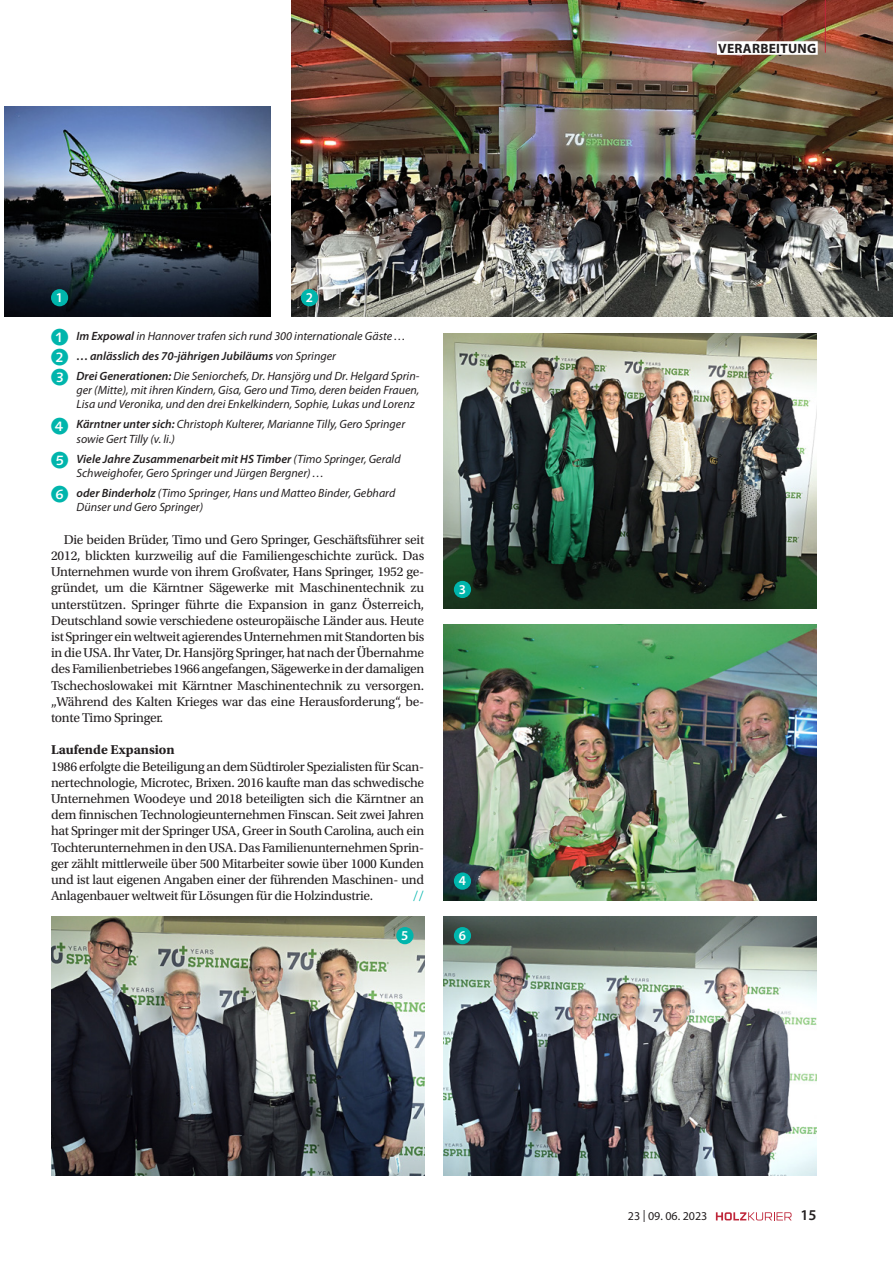
<style>
.page{position:relative;width:893px;height:1263px;background:#fff}
.page>*{position:absolute;margin:0;border:0;box-sizing:border-box;transform-origin:0 0}
.t1{font:600 15px "Myriad Pro";color:#231f20}
.t2{font:13.5px/16.2px "Utopia Std";letter-spacing:-.02em;color:#231f20;text-align:justify}
.t3{font:700 13.5px "Utopia Std";color:#231f20}
.t4{font:700 13.5px "Myriad Pro";letter-spacing:.02em;color:#231f20}
.t5{font:600 13.5px "Myriad Pro";color:#fff}
.t6{font:13.5px "Utopia Std";color:#00b5ac}
.t7{font:italic 12px/14.4px "Myriad Pro";color:#231f20}
.t8{font:12px "Myriad Pro";color:#231f20}
.s1{font-family:"Galileo Press Callout";font-style:normal;font-size:17.25px;color:#00b5ac}
.s2{font-weight:600}
</style>
<div class="page">
<img style="left:291px;top:0;width:602px;height:317px">
<img style="left:443px;top:333px;width:373px;height:275px">
<img style="left:4px;top:106px;width:267px;height:211px">
<img style="left:443px;top:916px;width:373px;height:259px">
<img style="left:51px;top:916px;width:373px;height:259px">
<img style="left:443px;top:625px;width:373px;height:275px">
<div style="left:301px;top:289px;width:17px;height:17px;background:#00b5ac;border-radius:50%"></div>
<div style="left:454px;top:872px;width:17px;height:18px;background:#00b5ac;border-radius:50%"></div>
<div style="left:396px;top:927px;width:18px;height:17px;background:#00b5ac;border-radius:50%"></div>
<div style="left:454px;top:927px;width:17px;height:17px;background:#00b5ac;border-radius:50%"></div>
<div style="left:454px;top:581px;width:17px;height:17px;background:#00b5ac;border-radius:50%"></div>
<div style="left:51px;top:289px;width:17px;height:17px;background:#00b5ac;border-radius:50%"></div>
<svg style="left:716px;top:1212px;width:76px;height:8px"></svg>
<hr style="left:825px;top:0;width:1px;height:53px;background:#bf263a">
<div style="left:717px;top:41px;width:101px;height:14px;background:#fff"></div>
<p class="t5" style="left:56px;top:289px;width:9px">1</p>
<p class="t5" style="left:306px;top:289px;width:9px">2</p>
<p class="t7" style="left:51px;top:325px;width:370px;line-height:20px"><span class="s1">1</span> <span class="s2">Im Expowal</span> in Hannover trafen sich rund 300 internationale Gäste…<br><span class="s1">2</span> <span class="s2">…anlässlich des 70-jährigen Jubiläums</span> von Springer<br><span class="s1">3</span> <span class="s2">Drei Generationen:</span> Die Seniorchefs, Dr. Hansjörg und Dr. Helgard Sprin-</p>
<p class="t7" style="left:77px;top:382px;width:344px">ger (Mitte), mit ihren Kindern, Gisa, Gero und Timo, deren beiden Frauen,<br>Lisa und Veronika, und den drei Enkelkindern, Sophie, Lukas und Lorenz</p>
<p class="t7" style="left:77px;top:417px;width:330px;text-indent:-26px"><span class="s1">4</span> <span class="s2">Kärntner unter sich:</span> Christoph Kulterer, Marianne Tilly, Gero Springer sowie Gert Tilly (v. li.)</p>
<p class="t7" style="left:77px;top:451px;width:326px;text-indent:-26px"><span class="s1">5</span> <span class="s2">Viele Jahre Zusammenarbeit mit HS Timber</span> (Timo Springer, Gerald<br>Schweighofer, Gero Springer und Jürgen Bergner)…</p>
<p class="t7" style="left:77px;top:485px;width:320px;text-indent:-26px"><span class="s1">6</span> <span class="s2">oder Binderholz</span> (Timo Springer, Hans und Matteo Binder, Gebhard<br>Dünser und Gero Springer)</p>
<p class="t2" style="left:51px;top:531px;width:375px;text-indent:13px">Die beiden Brüder, Timo und Gero Springer, Geschäftsführer seit 2012, blickten kurzweilig auf die Familiengeschichte zurück. Das Unternehmen wurde von ihrem Großvater, Hans Springer, 1952 ge&shy;gründet, um die Kärntner Sägewerke mit Maschinentechnik zu unterstützen. Springer führte die Expansion in ganz Österreich, Deutschland sowie verschiedene osteuropäische Länder aus. Heute ist Springer ein weltweit agierendes Unternehmen mit Standorten bis in die USA. Ihr Vater, Dr. Hansjörg Springer, hat nach der Übernahme des Familienbetriebes 1966 angefangen, Sägewerke in der damaligen Tschechoslowakei mit Kärntner Maschinentechnik zu versorgen. „Während des Kalten Krieges war das eine Herausforderung“, be&shy;tonte Timo Springer.</p>
<p class="t3" style="left:51px;top:742px;width:125px">Laufende Expansion</p>
<p class="t2" style="left:51px;top:758px;width:375px">1986 erfolgte die Beteiligung an dem Südtiroler Spezialisten für Scan&shy;nertechnologie, Microtec, Brixen. 2016 kaufte man das schwedische Unternehmen Woodeye und 2018 beteiligten sich die Kärntner an dem finnischen Technologieunternehmen Finscan. Seit zwei Jahren hat Springer mit der Springer USA, Greer in South Carolina, auch ein Tochterunternehmen in den USA. Das Familienunternehmen Sprin&shy;ger zählt mittlerweile über 500 Mitarbeiter sowie über 1000 Kunden und ist laut eigenen Angaben einer der führenden Maschinen- und Anlagenbauer weltweit für Lösungen für die Holzindustrie.</p>
<p class="t6" style="left:413px;top:888px;width:13px">//</p>
<p class="t5" style="left:459px;top:581px;width:9px">3</p>
<p class="t5" style="left:459px;top:872px;width:9px">4</p>
<p class="t5" style="left:401px;top:927px;width:9px">5</p>
<p class="t5" style="left:459px;top:927px;width:9px">6</p>
<p class="t4" style="left:718px;top:39px;width:100px">VERARBEITUNG</p>
<p class="t8" style="left:628px;top:1209px;width:81px">23 | 09. 06. 2023</p>
<p class="t1" style="left:800px;top:1206px;width:18px">15</p>
</div>
